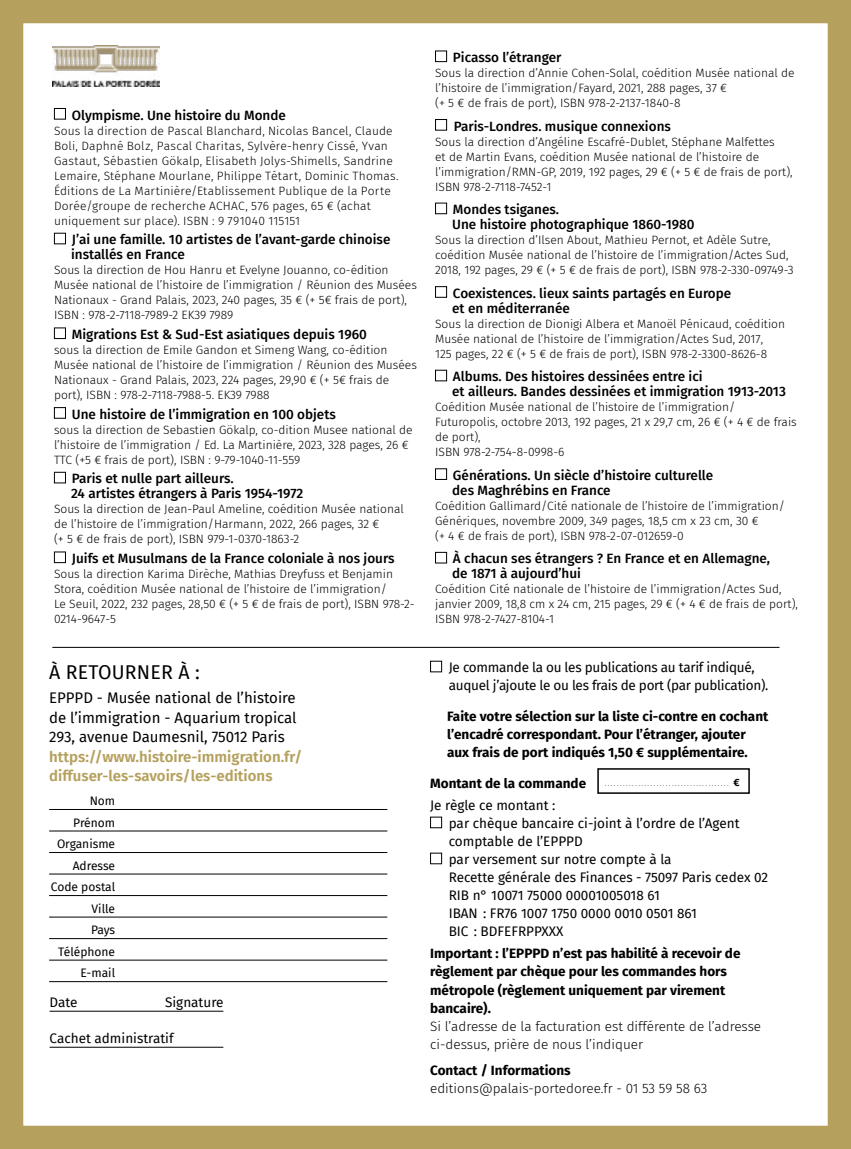
<style>
.page{position:relative;width:851px;height:1149px;background:#fff}
.page>*{position:absolute;margin:0;border:0;box-sizing:border-box;transform-origin:0 0}
.t1{font:19.5px "Fira Sans";letter-spacing:.01em;color:#000}
.t2{font:15px/19.5px "Fira Sans";color:#000;text-align:justify}
.t3{font:600 15px/19.5px "Fira Sans";color:#b5a05d}
.t4{font:500 13.5px/15px "Fira Sans";color:#000}
.t5{font:700 13.5px/18px "Fira Sans";color:#000}
.t6{font:13.5px/18px "Fira Sans";color:#000}
.t7{font:300 13.5px/18px "Fira Sans";color:#000}
.t8{font:13.5px/18px "Fira Sans";letter-spacing:-.02em;color:#000}
.t9{font:300 12px/15px "Fira Sans";color:#000}
.t10{font:12px/21.5px "Fira Sans";color:#000;text-align:right}
.t11{font:300 7.5px "Fira Sans";color:#000}
.s1{font-weight:700;font-size:10.5px}
</style>
<div class="page">
<div style="left:0;top:0;width:850px;height:1148px;background:#b5a05d"></div>
<div style="left:16px;top:16px;width:819px;height:1116px;background:#fff"></div>
<div style="left:8px;top:8px;width:834px;height:1132px;border:15px solid #b5a05d"></div>
<hr style="left:49px;top:809px;width:338px;height:1px;background:#000">
<hr style="left:49px;top:830px;width:338px;height:1px;background:#000">
<hr style="left:49px;top:852px;width:338px;height:1px;background:#000">
<hr style="left:49px;top:873px;width:338px;height:1px;background:#000">
<hr style="left:49px;top:895px;width:338px;height:1px;background:#000">
<hr style="left:49px;top:916px;width:338px;height:1px;background:#000">
<hr style="left:49px;top:938px;width:338px;height:1px;background:#000">
<hr style="left:49px;top:959px;width:338px;height:1px;background:#000">
<hr style="left:49px;top:981px;width:338px;height:1px;background:#000">
<div style="left:430px;top:660px;width:12px;height:12px;border:1px solid #000"></div>
<div style="left:597px;top:768px;width:152px;height:25px;border:2px solid #000"></div>
<div style="left:430px;top:816px;width:12px;height:11px;border:1px solid #000"></div>
<div style="left:430px;top:852px;width:12px;height:11px;border:1px solid #000"></div>
<div style="left:54px;top:108px;width:12px;height:11px;border:1px solid #000"></div>
<div style="left:54px;top:233px;width:12px;height:11px;border:1px solid #000"></div>
<div style="left:54px;top:327px;width:12px;height:12px;border:1px solid #000"></div>
<div style="left:54px;top:407px;width:12px;height:11px;border:1px solid #000"></div>
<div style="left:54px;top:472px;width:12px;height:11px;border:1px solid #000"></div>
<div style="left:54px;top:551px;width:12px;height:12px;border:1px solid #000"></div>
<div style="left:435px;top:51px;width:12px;height:11px;border:1px solid #000"></div>
<div style="left:435px;top:119px;width:12px;height:11px;border:1px solid #000"></div>
<div style="left:435px;top:203px;width:12px;height:11px;border:1px solid #000"></div>
<div style="left:435px;top:286px;width:12px;height:11px;border:1px solid #000"></div>
<div style="left:435px;top:370px;width:12px;height:11px;border:1px solid #000"></div>
<div style="left:435px;top:468px;width:12px;height:11px;border:1px solid #000"></div>
<div style="left:435px;top:552px;width:12px;height:11px;border:1px solid #000"></div>
<img style="left:52px;top:45px;width:107px;height:42px">
<hr style="left:50px;top:1010px;width:173px;height:1px;background:#000">
<hr style="left:50px;top:1046px;width:173px;height:1px;background:#000">
<hr style="left:52px;top:646px;width:727px;height:1px;background:#000">
<p class="t4" style="left:72px;top:107px;width:215px">Olympisme. Une histoire du Monde</p>
<p class="t9" style="left:54px;top:123px;width:346px">Sous la direction de Pascal Blanchard, Nicolas Bancel, Claude Boli, Daphné Bolz, Pascal Charitas, Sylvère-henry Cissé, Yvan Gastaut, Sébastien Gökalp, Elisabeth Jolys-Shimells, Sandrine Lemaire, Stéphane Mourlane, Philippe Tétart, Dominic Thomas.<br>Éditions de La Martinière/Etablissement Publique de la Porte Dorée/groupe de recherche ACHAC, 576 pages, 65 € (achat uniquement sur place). ISBN : 9 791040 115151</p>
<p class="t4" style="left:71px;top:231px;width:321px">J’ai une famille. 10 artistes de l’avant-garde chinoise installés en France</p>
<p class="t9" style="left:54px;top:262px;width:364px">Sous la direction de Hou Hanru et Evelyne Jouanno, co-édition Musée national de l’histoire de l’immigration / Réunion des Musées Nationaux - Grand Palais, 2023, 240 pages, 35 € (+ 5€ frais de port), ISBN : 978-2-7118-7989-2 EK39 7989</p>
<p class="t4" style="left:72px;top:326px;width:296px">Migrations Est &amp; Sud-Est asiatiques depuis 1960</p>
<p class="t9" style="left:54px;top:342px;width:364px">sous la direction de Emile Gandon et Simeng Wang, co-édition Musée national de l’histoire de l’immigration / Réunion des Musées Nationaux - Grand Palais, 2023, 224 pages, 29,90 € (+ 5€ frais de port), ISBN : 978-2-7118-7988-5. EK39 7988</p>
<p class="t4" style="left:72px;top:405px;width:265px">Une histoire de l’immigration en 100 objets</p>
<p class="t9" style="left:54px;top:422px;width:360px">sous la direction de Sebastien Gökalp, co-dition Musee national de l’histoire de l’immigration / Ed. La Martinière, 2023, 328 pages, 26 €<br>TTC (+5 € frais de port), ISBN : 9-79-1040-11-559</p>
<p class="t4" style="left:71px;top:470px;width:233px">Paris et nulle part ailleurs.<br>24 artistes étrangers à Paris 1954-1972</p>
<p class="t9" style="left:54px;top:501px;width:351px">Sous la direction de Jean-Paul Ameline, coédition Musée national de l’histoire de l’immigration/Harmann, 2022, 266 pages, 32 €<br>(+ 5 € de frais de port), ISBN 979-1-0370-1863-2</p>
<p class="t4" style="left:72px;top:550px;width:324px">Juifs et Musulmans de la France coloniale à nos jours</p>
<p class="t9" style="left:54px;top:566px;width:362px">Sous la direction Karima Dirèche, Mathias Dreyfuss et Benjamin Stora, coédition Musée national de l’histoire de l’immigration/<br>Le Seuil, 2022, 232 pages, 28,50 € (+ 5 € de frais de port), ISBN 978-2- 0214-9647-5</p>
<p class="t4" style="left:453px;top:49px;width:110px">Picasso l’étranger</p>
<p class="t9" style="left:435px;top:65px;width:361px">Sous la direction d’Annie Cohen-Solal, coédition Musée national de l’histoire de l’immigration/Fayard, 2021, 288 pages, 37 €<br>(+ 5 € de frais de port), ISBN 978-2-2137-1840-8</p>
<p class="t4" style="left:453px;top:118px;width:219px">Paris-Londres. musique connexions</p>
<p class="t9" style="left:435px;top:134px;width:359px">Sous la direction d’Angéline Escafré-Dublet, Stéphane Malfettes<br>et de Martin Evans, coédition Musée national de l’histoire de l’immigration/RMN-GP, 2019, 192 pages, 29 € (+ 5 € de frais de port), ISBN 978-2-7118-7452-1</p>
<p class="t4" style="left:452px;top:201px;width:244px">Mondes tsiganes.<br>Une histoire photographique 1860-1980</p>
<p class="t9" style="left:435px;top:232px;width:360px">Sous la direction d’Ilsen About, Mathieu Pernot, et Adèle Sutre, coédition Musée national de l’histoire de l’immigration/Actes Sud,<br>2018, 192 pages, 29 € (+ 5 € de frais de port), ISBN 978-2-330-09749-3</p>
<p class="t4" style="left:452px;top:285px;width:280px">Coexistences. lieux saints partagés en Europe et en méditerranée</p>
<p class="t9" style="left:435px;top:316px;width:351px">Sous la direction de Dionigi Albera et Manoël Pénicaud, coédition<br>Musée national de l’histoire de l’immigration/Actes Sud, 2017,<br>125 pages, 22 € (+ 5 € de frais de port), ISBN 978-2-3300-8626-8</p>
<p class="t4" style="left:452px;top:368px;width:335px">Albums. Des histoires dessinées entre ici<br>et ailleurs. Bandes dessinées et immigration 1913-2013</p>
<p class="t9" style="left:435px;top:399px;width:363px">Coédition Musée national de l’histoire de l’immigration/ Futuropolis, octobre 2013, 192 pages, 21 x 29,7 cm, 26 € (+ 4 € de frais de port),<br>ISBN 978-2-754-8-0998-6</p>
<p class="t4" style="left:452px;top:467px;width:262px">Générations. Un siècle d’histoire culturelle des Maghrébins en France</p>
<p class="t9" style="left:435px;top:498px;width:351px">Coédition Gallimard/Cité nationale de l’histoire de l’immigration/<br>Génériques, novembre 2009, 349 pages, 18,5 cm x 23 cm, 30 €<br>(+ 4 € de frais de port), ISBN 978-2-07-012659-0</p>
<p class="t4" style="left:452px;top:550px;width:319px">À chacun ses étrangers ? En France et en Allemagne, de 1871 à aujourd’hui</p>
<p class="t9" style="left:435px;top:581px;width:364px">Coédition Cité nationale de l’histoire de l’immigration/Actes Sud, janvier 2009, 18,8 cm x 24 cm, 215 pages, 29 € (+ 4 € de frais de port),<br>ISBN 978-2-7427-8104-1</p>
<h1 class="t1" style="left:49px;top:657px;width:152px">À RETOURNER À :</h1>
<p class="t8" style="left:448px;top:658px;width:321px">Je commande la ou les publications au tarif indiqué, auquel j’ajoute le ou les frais de port (par publication).</p>
<p class="t5" style="left:447px;top:706px;width:322px">Faite votre sélection sur la liste ci-contre en cochant l’encadré correspondant. Pour l’étranger, ajouter aux frais de port indiqués 1,50 € supplémentaire.</p>
<p class="t5" style="left:430px;top:773px;width:157px">Montant de la commande</p>
<p class="t11" style="left:604px;top:777px;width:136px">......................................... <span class="s1">€</span></p>
<p class="t6" style="left:448px;top:795px;width:321px;text-indent:-19px">Je règle ce montant :<br>par chèque bancaire ci-joint à l’ordre de l’Agent comptable de l’EPPPD<br>par versement sur notre compte à la<br>Recette générale des Finances - 75097 Paris cedex 02<br>RIB n° 10071 75000 00001005018 61<br>IBAN : FR76 1007 1750 0000 0010 0501 861<br>BIC : BDFEFRPPXXX</p>
<p class="t5" style="left:430px;top:943px;width:312px">Important : l’EPPPD n’est pas habilité à recevoir de règlement par chèque pour les commandes hors métropole (règlement uniquement par virement bancaire).</p>
<p class="t7" style="left:430px;top:1016px;width:332px">Si l’adresse de la facturation est différente de l’adresse ci-dessus, prière de nous l’indiquer</p>
<p class="t2" style="left:49px;top:687px;width:249px">EPPPD - Musée national de l’histoire de l’immigration - Aquarium tropical 293, avenue Daumesnil, 75012 Paris</p>
<p class="t3" style="left:49px;top:745px;width:254px">https://www.histoire-immigration.fr/ diffuser-les-savoirs/les-editions</p>
<p class="t10" style="left:51px;top:789px;width:66px">Nom<br>Prénom<br>Organisme<br>Adresse<br>Code postal<br>Ville<br>Pays<br>Téléphone<br>E-mail</p>
<p class="t6" style="left:50px;top:992px;width:29px">Date</p>
<p class="t6" style="left:165px;top:992px;width:60px">Signature</p>
<p class="t6" style="left:50px;top:1028px;width:125px">Cachet administratif</p>
<p class="t5" style="left:430px;top:1059px;width:142px">Contact / Informations</p>
<p class="t7" style="left:430px;top:1078px;width:278px">editions@palais-portedoree.fr - 01 53 59 58 63</p>
</div>
